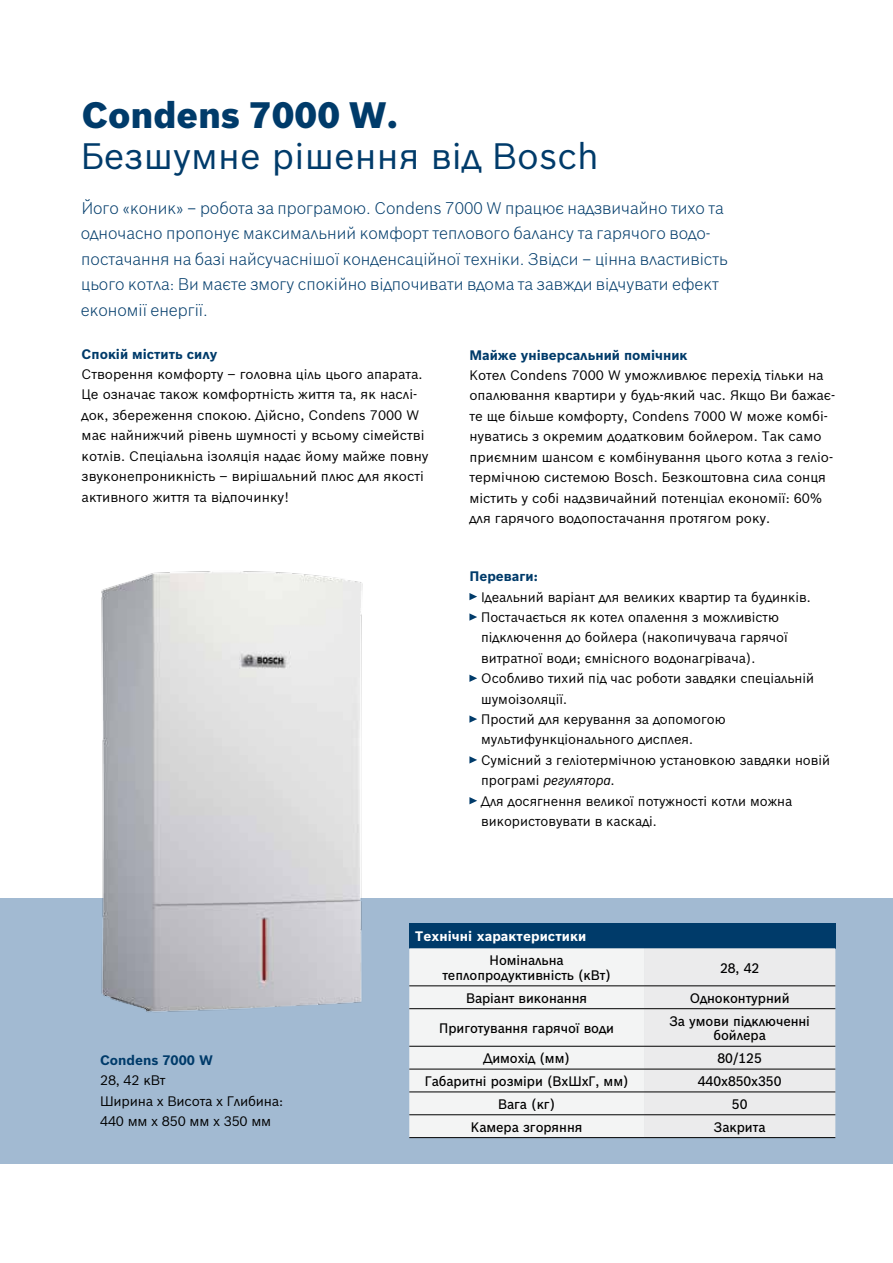
<style>
.page{position:relative;width:893px;height:1263px;background:#fff}
.page>*{position:absolute;margin:0;border:0;box-sizing:border-box;transform-origin:0 0}
.t1{font:36px "Bosch Sans Cyrillic";letter-spacing:.005em;color:#003b6a}
.t2{font:900 36px "Bosch Sans Cyrillic";letter-spacing:.005em;color:#003b6a}
.t3{font:300 16.5px/25.5px "Bosch Sans Cyrillic";color:#003b6a}
.t4{font:13.5px/20.4px "Bosch Sans Cyrillic";color:#000}
.t5{font:500 13.5px/14.7px "Bosch Sans Cyrillic";letter-spacing:-.005em;color:#000;text-align:center;scale:.96 1}
.t6{font:700 13.5px "Bosch Sans Cyrillic";color:#003b6a}
.t7{font:700 13.5px "Bosch Sans Cyrillic";letter-spacing:.005em;color:#fff}
.s1{font-style:italic}
</style>
<div class="page">
<div style="left:0;top:898px;width:893px;height:265px;background:#a2bad2"></div>
<svg style="left:469px;top:593px;width:8px;height:7px"></svg>
<svg style="left:469px;top:613px;width:8px;height:8px"></svg>
<svg style="left:469px;top:675px;width:8px;height:7px"></svg>
<svg style="left:469px;top:715px;width:8px;height:8px"></svg>
<svg style="left:469px;top:756px;width:8px;height:7px"></svg>
<svg style="left:469px;top:797px;width:8px;height:7px"></svg>
<img style="left:101px;top:571px;width:262px;height:441px">
<div style="left:409px;top:923px;width:426px;height:25px;background:#003b6a"></div>
<svg style="left:409px;top:948px;width:426px;height:189px"></svg>
<hr style="left:409px;top:985px;width:235px;height:1px;background:#000">
<hr style="left:644px;top:985px;width:191px;height:1px;background:#000">
<hr style="left:409px;top:1008px;width:235px;height:1px;background:#000">
<hr style="left:644px;top:1008px;width:191px;height:1px;background:#000">
<hr style="left:409px;top:1046px;width:235px;height:1px;background:#000">
<hr style="left:644px;top:1046px;width:191px;height:1px;background:#000">
<hr style="left:409px;top:1069px;width:235px;height:1px;background:#000">
<hr style="left:644px;top:1069px;width:191px;height:1px;background:#000">
<hr style="left:409px;top:1091px;width:235px;height:1px;background:#000">
<hr style="left:644px;top:1091px;width:191px;height:1px;background:#000">
<hr style="left:409px;top:1114px;width:235px;height:1px;background:#000">
<hr style="left:644px;top:1114px;width:191px;height:1px;background:#000">
<hr style="left:409px;top:1137px;width:235px;height:1px;background:#000">
<hr style="left:644px;top:1137px;width:191px;height:1px;background:#000">
<h1 class="t2" style="left:82px;top:94px;width:318px">Condens 7000 W.</h1>
<h1 class="t1" style="left:81px;top:135px;width:520px">Безшумне рішення від Bosch</h1>
<p class="t3" style="left:81px;top:195px;width:648px">Його «коник» – робота за програмою. Condens 7000 W працює надзвичайно тихо та одночасно пропонує максимальний комфорт теплового балансу та гарячого водо&shy;постачання на базі найсучаснішої конденсаційної техніки. Звідси – цінна властивість цього котла: Ви маєте змогу спокійно відпочивати вдома та завжди відчувати ефект економії енергії.</p>
<p class="t6" style="left:82px;top:346px;width:137px">Спокій містить силу</p>
<p class="t4" style="left:82px;top:364px;width:348px">Створення комфорту – головна ціль цього апарата.<br>Це означає також комфортність життя та, як наслі&shy;док, збереження спокою. Дійсно, Condens 7000 W має найнижчий рівень шумності у всьому сімействі котлів. Спеціальна ізоляція надає йому майже повну звуконепроникність – вирішальний плюс для якості активного життя та відпочинку!</p>
<p class="t6" style="left:469px;top:347px;width:219px">Майже універсальний помічник</p>
<p class="t4" style="left:469px;top:365px;width:367px">Котел Condens 7000 W уможливлює перехід тільки на опалювання квартири у будь-який час. Якщо Ви бажає&shy;те ще більше комфорту, Condens 7000 W може комбі&shy;нуватись з окремим додатковим бойлером. Так само приємним шансом є комбінування цього котла з геліо&shy;термічною системою Bosch. Безкоштовна сила сонця містить у собі надзвичайний потенціал економії: 60% для гарячого водопостачання протягом року.</p>
<p class="t6" style="left:100px;top:1052px;width:114px">Condens 7000 W</p>
<p class="t4" style="left:100px;top:1070px;width:185px">28, 42 кВт<br>Ширина х Висота х Глибина:<br>440 мм х 850 мм х 350 мм</p>
<p class="t6" style="left:469px;top:568px;width:70px">Переваги:</p>
<p class="t4" style="left:481px;top:586px;width:350px">Ідеальний варіант для великих квартир та будинків.<br>Постачається як котел опалення з можливістю підключення до бойлера (накопичувача гарячої витратної води; ємнісного водонагрівача).<br>Особливо тихий під час роботи завдяки спеціальній шумоізоляції.<br>Простий для керування за допомогою мультифункціонального дисплея.<br>Сумісний з геліотермічною установкою завдяки новій програмі <span class="s1">регулятора.<br></span>Для досягнення великої потужності котли можна використовувати в каскаді.</p>
<p class="t7" style="left:415px;top:928px;width:172px">Технічні характеристики</p>
<p class="t5" style="left:442px;top:953px;width:177px">Номінальна теплопродуктивність (кВт)</p>
<p class="t5" style="left:720px;top:960px;width:42px">28, 42</p>
<p class="t5" style="left:466px;top:990px;width:128px">Варіант виконання</p>
<p class="t5" style="left:690px;top:990px;width:105px">Одноконтурний</p>
<p class="t5" style="left:439px;top:1020px;width:183px">Приготування гарячої води</p>
<p class="t5" style="left:669px;top:1013px;width:148px">За умови підключенні бойлера</p>
<p class="t5" style="left:483px;top:1051px;width:92px">Димохід (мм)</p>
<p class="t5" style="left:717px;top:1051px;width:48px">80/125</p>
<p class="t5" style="left:425px;top:1073px;width:214px">Габаритні розміри (ВхШхГ, мм)</p>
<p class="t5" style="left:698px;top:1073px;width:89px">440х850х350</p>
<p class="t5" style="left:498px;top:1096px;width:61px">Вага (кг)</p>
<p class="t5" style="left:732px;top:1096px;width:18px">50</p>
<p class="t5" style="left:471px;top:1119px;width:118px">Камера згоряння</p>
<p class="t5" style="left:714px;top:1119px;width:55px">Закрита</p>
</div>
